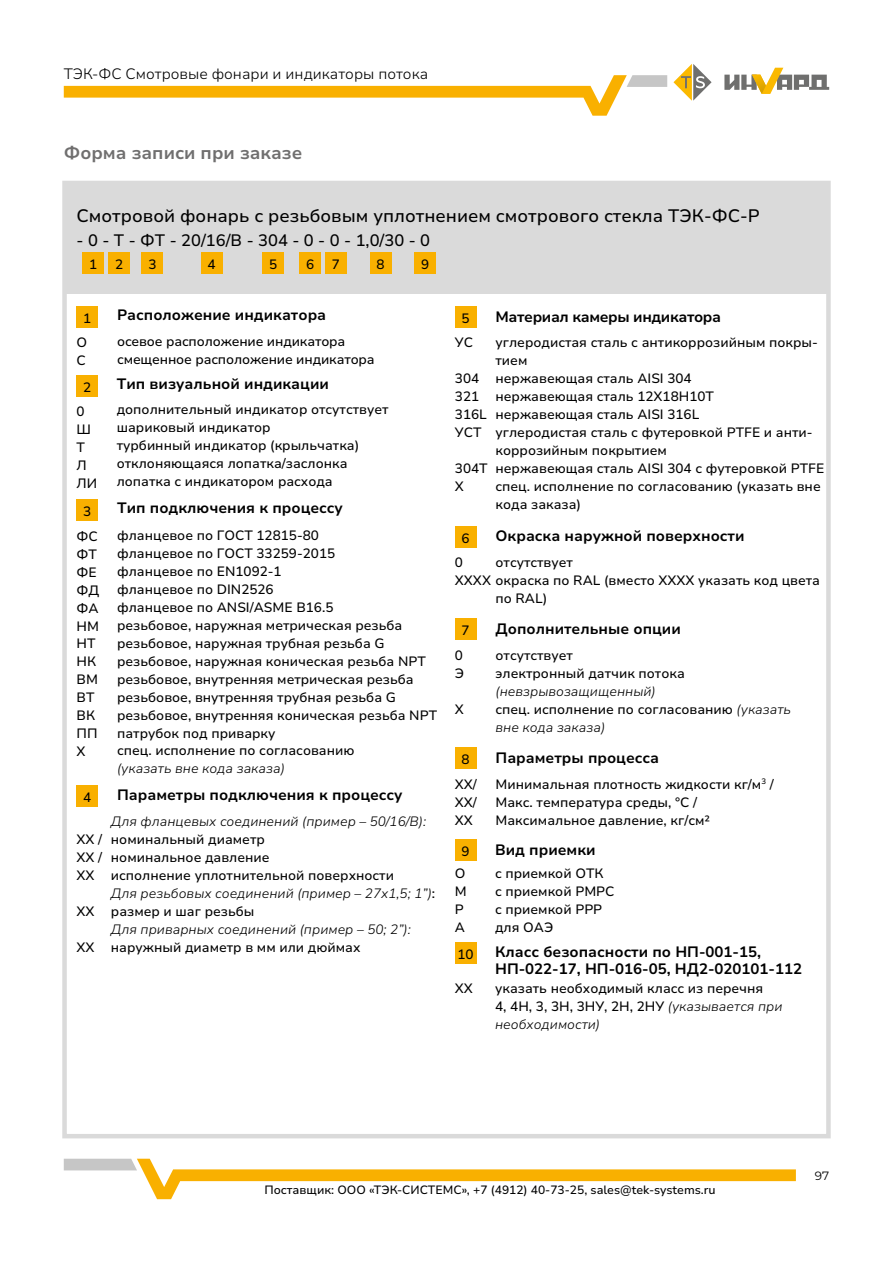
<style>
.page{position:relative;width:893px;height:1263px;background:#fff}
.page>*{position:absolute;margin:0;border:0;box-sizing:border-box;transform-origin:0 0}
.t1{font:500 18px "Nunito Sans 10 pt";color:#000}
.t2{font:700 18px "Nunito Sans 10 pt";color:#706f6f}
.t3{font:500 16.5px "Nunito Sans 10 pt";color:#000}
.t4{font:700 15px/16.5px "Nunito Sans 10 pt";color:#000}
.t5{font:300 15px "Nunito Sans 10 pt";color:#000}
.t6{font:700 15px "Nunito Sans 10 pt";letter-spacing:-.025em;color:#000}
.t7{font:500 13.5px/18px "Nunito Sans 10 pt";color:#000}
.t8{font:italic 300 13.5px/18px "Nunito Sans 10 pt";color:#000}
.t9{font:500 12px "Nunito Sans 10 pt";color:#000}
.t10{font:12px "Montserrat";color:#000}
.s1{font-weight:300;font-style:italic}
.s2{font-weight:500;font-style:normal}
</style>
<div class="page">
<svg style="left:64px;top:1159px;width:732px;height:40px"></svg>
<svg style="left:64px;top:75px;width:603px;height:41px"></svg>
<svg style="left:673px;top:64px;width:39px;height:37px"></svg>
<svg style="left:724px;top:68px;width:105px;height:26px"></svg>
<div style="left:65px;top:181px;width:764px;height:113px;background:#dadada"></div>
<div style="left:77px;top:785px;width:21px;height:21px;background:#f9b000"></div>
<div style="left:201px;top:252px;width:21px;height:22px;background:#f9b000"></div>
<div style="left:263px;top:252px;width:21px;height:22px;background:#f9b000"></div>
<div style="left:300px;top:252px;width:21px;height:22px;background:#f9b000"></div>
<div style="left:325px;top:252px;width:22px;height:22px;background:#f9b000"></div>
<div style="left:370px;top:252px;width:21px;height:22px;background:#f9b000"></div>
<div style="left:415px;top:252px;width:21px;height:22px;background:#f9b000"></div>
<div style="left:455px;top:307px;width:21px;height:21px;background:#f9b000"></div>
<div style="left:455px;top:526px;width:21px;height:21px;background:#f9b000"></div>
<div style="left:455px;top:618px;width:21px;height:22px;background:#f9b000"></div>
<div style="left:77px;top:307px;width:21px;height:21px;background:#f9b000"></div>
<div style="left:77px;top:376px;width:21px;height:21px;background:#f9b000"></div>
<div style="left:77px;top:500px;width:21px;height:21px;background:#f9b000"></div>
<div style="left:83px;top:252px;width:21px;height:22px;background:#f9b000"></div>
<div style="left:109px;top:252px;width:21px;height:22px;background:#f9b000"></div>
<div style="left:142px;top:252px;width:21px;height:22px;background:#f9b000"></div>
<div style="left:455px;top:942px;width:21px;height:21px;background:#f9b000"></div>
<div style="left:455px;top:747px;width:21px;height:22px;background:#f9b000"></div>
<div style="left:455px;top:839px;width:21px;height:22px;background:#f9b000"></div>
<p class="t5" style="left:64px;top:63px;width:366px">ТЭК-ФС Смотровые фонари и индикаторы потока</p>
<h1 class="t2" style="left:64px;top:139px;width:240px">Форма записи при заказе</h1>
<h1 class="t1" style="left:77px;top:203px;width:685px">Смотровой фонарь с резьбовым уплотнением смотрового стекла ТЭК-ФС-Р</h1>
<p class="t3" style="left:77px;top:229px;width:355px">- 0 - Т - ФТ - 20/16/В - 304 - 0 - 0 - 1,0/30 - 0</p>
<p class="t7" style="left:207px;top:255px;width:10px">4</p>
<p class="t7" style="left:269px;top:255px;width:10px">5</p>
<p class="t7" style="left:306px;top:255px;width:10px">6</p>
<p class="t7" style="left:332px;top:255px;width:10px">7</p>
<p class="t7" style="left:377px;top:255px;width:10px">8</p>
<p class="t7" style="left:421px;top:255px;width:10px">9</p>
<p class="t7" style="left:89px;top:255px;width:10px">1</p>
<p class="t7" style="left:115px;top:255px;width:10px">2</p>
<p class="t7" style="left:148px;top:255px;width:10px">3</p>
<p class="t7" style="left:77px;top:306px;width:16px;line-height:23.4px;text-align:center">1<br>О</p>
<p class="t7" style="left:77px;top:346px;width:16px;line-height:27.6px;text-align:center">С<br>2</p>
<p class="t7" style="left:77px;top:402px;width:22px">0<br>Ш<br>Т<br>Л<br>ЛИ</p>
<p class="t7" style="left:77px;top:499px;width:23px;line-height:24.2px;text-align:center">3<br>ФС</p>
<p class="t7" style="left:77px;top:544px;width:24px">ФТ<br>ФЕ<br>ФД<br>ФА<br>НМ<br>НТ<br>НК<br>ВМ<br>ВТ<br>ВК<br>ПП<br>X</p>
<p class="t4" style="left:117px;top:306px;width:211px">Расположение индикатора</p>
<p class="t7" style="left:117px;top:332px;width:259px">осевое расположение индикатора смещенное расположение индикатора</p>
<p class="t4" style="left:117px;top:375px;width:214px">Тип визуальной индикации</p>
<p class="t7" style="left:117px;top:400px;width:273px">дополнительный индикатор отсутствует шариковый индикатор<br>турбинный индикатор (крыльчатка) отклоняющаяся лопатка/заслонка лопатка с индикатором расхода</p>
<p class="t4" style="left:117px;top:499px;width:227px">Тип подключения к процессу</p>
<p class="t7" style="left:117px;top:525px;width:321px">фланцевое по ГОСТ 12815-80<br>фланцевое по ГОСТ 33259-2015<br>фланцевое по EN1092-1<br>фланцевое по DIN2526<br>фланцевое по ANSI/ASME B16.5<br>резьбовое, наружная метрическая резьба резьбовое, наружная трубная резьба G резьбовое, наружная коническая резьба NPT резьбовое, внутренняя метрическая резьба резьбовое, внутренняя трубная резьба G резьбовое, внутренняя коническая резьба NPT патрубок под приварку<br>спец. исполнение по согласованию</p>
<p class="t8" style="left:117px;top:759px;width:169px">(указать вне кода заказа)</p>
<p class="t7" style="left:83px;top:787px;width:10px">4</p>
<p class="t4" style="left:117px;top:786px;width:287px">Параметры подключения к процессу</p>
<p class="t7" style="left:77px;top:830px;width:27px;text-align:justify">XX / XX / XX</p>
<p class="t7" style="left:77px;top:902px;width:20px">XX</p>
<p class="t7" style="left:77px;top:938px;width:20px">XX</p>
<p class="t8" style="left:111px;top:812px;width:317px">Для фланцевых соединений (пример – 50/16/B):</p>
<p class="t7" style="left:111px;top:830px;width:326px">номинальный диаметр<br>номинальное давление<br>исполнение уплотнительной поверхности<br><span class="s1">Для резьбовых соединений (пример – 27х1,5; 1”)</span>: размер и шаг резьбы</p>
<p class="t8" style="left:111px;top:920px;width:301px">Для приварных соединений (пример – 50; 2”):</p>
<p class="t7" style="left:111px;top:938px;width:251px">наружный диаметр в мм или дюймах</p>
<p class="t7" style="left:461px;top:309px;width:10px">5</p>
<p class="t6" style="left:495px;top:306px;width:227px">Материал камеры индикатора</p>
<p class="t7" style="left:455px;top:333px;width:20px">УС</p>
<p class="t7" style="left:455px;top:369px;width:33px">304<br>321<br>316L<br>УСТ</p>
<p class="t7" style="left:455px;top:459px;width:34px">304T<br>X</p>
<p class="t7" style="left:495px;top:332px;width:330px">углеродистая сталь с антикоррозийным покры&shy;тием<br>нержавеющая сталь AISI 304<br>нержавеющая сталь 12Х18Н10Т<br>нержавеющая сталь AISI 316L<br>углеродистая сталь с футеровкой PTFE и анти&shy;коррозийным покрытием<br>нержавеющая сталь AISI 304 с футеровкой PTFE спец. исполнение по согласованию (указать вне кода заказа)</p>
<p class="t7" style="left:461px;top:529px;width:10px">6</p>
<p class="t4" style="left:495px;top:527px;width:250px">Окраска наружной поверхности</p>
<p class="t7" style="left:455px;top:553px;width:367px">0<br>XXXX окраска по RAL (вместо XXXX указать код цвета</p>
<p class="t7" style="left:495px;top:553px;width:79px">отсутствует</p>
<p class="t7" style="left:495px;top:589px;width:53px">по RAL)</p>
<p class="t7" style="left:461px;top:621px;width:10px">7</p>
<p class="t4" style="left:495px;top:619px;width:187px">Дополнительные опции</p>
<p class="t7" style="left:455px;top:646px;width:11px">0<br>Э</p>
<p class="t7" style="left:455px;top:700px;width:11px">X</p>
<p class="t7" style="left:495px;top:646px;width:191px">отсутствует<br>электронный датчик потока</p>
<p class="t8" style="left:495px;top:682px;width:297px">(невзрывозащищенный)<br><span class="s2">спец. исполнение по согласованию</span> (указать вне кода заказа)</p>
<p class="t7" style="left:461px;top:750px;width:10px">8</p>
<p class="t4" style="left:495px;top:749px;width:165px">Параметры процесса</p>
<p class="t7" style="left:455px;top:775px;width:24px;text-align:justify">XX/ XX/ XX</p>
<p class="t7" style="left:495px;top:775px;width:280px">Минимальная плотность жидкости кг/м<sup>3</sup> /<br>Макс. температура среды, °С /<br>Максимальное давление, кг/см²</p>
<p class="t7" style="left:461px;top:842px;width:10px">9</p>
<p class="t4" style="left:495px;top:840px;width:102px">Вид приемки</p>
<p class="t7" style="left:455px;top:864px;width:13px">О<br>М<br>P<br>А</p>
<p class="t7" style="left:495px;top:864px;width:121px">с приемкой ОТК<br>с приемкой РМРС с приемкой РРР для ОАЭ</p>
<p class="t4" style="left:495px;top:943px;width:309px">Класс безопасности по НП-001-15,<br>НП-022-17, НП-016-05, НД2-020101-112</p>
<p class="t7" style="left:457px;top:945px;width:18px">10</p>
<p class="t7" style="left:455px;top:978px;width:20px">XX</p>
<p class="t7" style="left:495px;top:978px;width:289px">указать необходимый класс из перечня<br>4, 4Н, 3, 3Н, 3НУ, 2Н, 2НУ <span class="s1">(указывается при необходимости)</span></p>
<p class="t10" style="left:815px;top:1167px;width:16px">97</p>
<p class="t9" style="left:264px;top:1182px;width:453px">Поставщик: ООО «ТЭК-СИСТЕМС», +7 (4912) 40-73-25, sales@tek-systems.ru</p>
</div>
